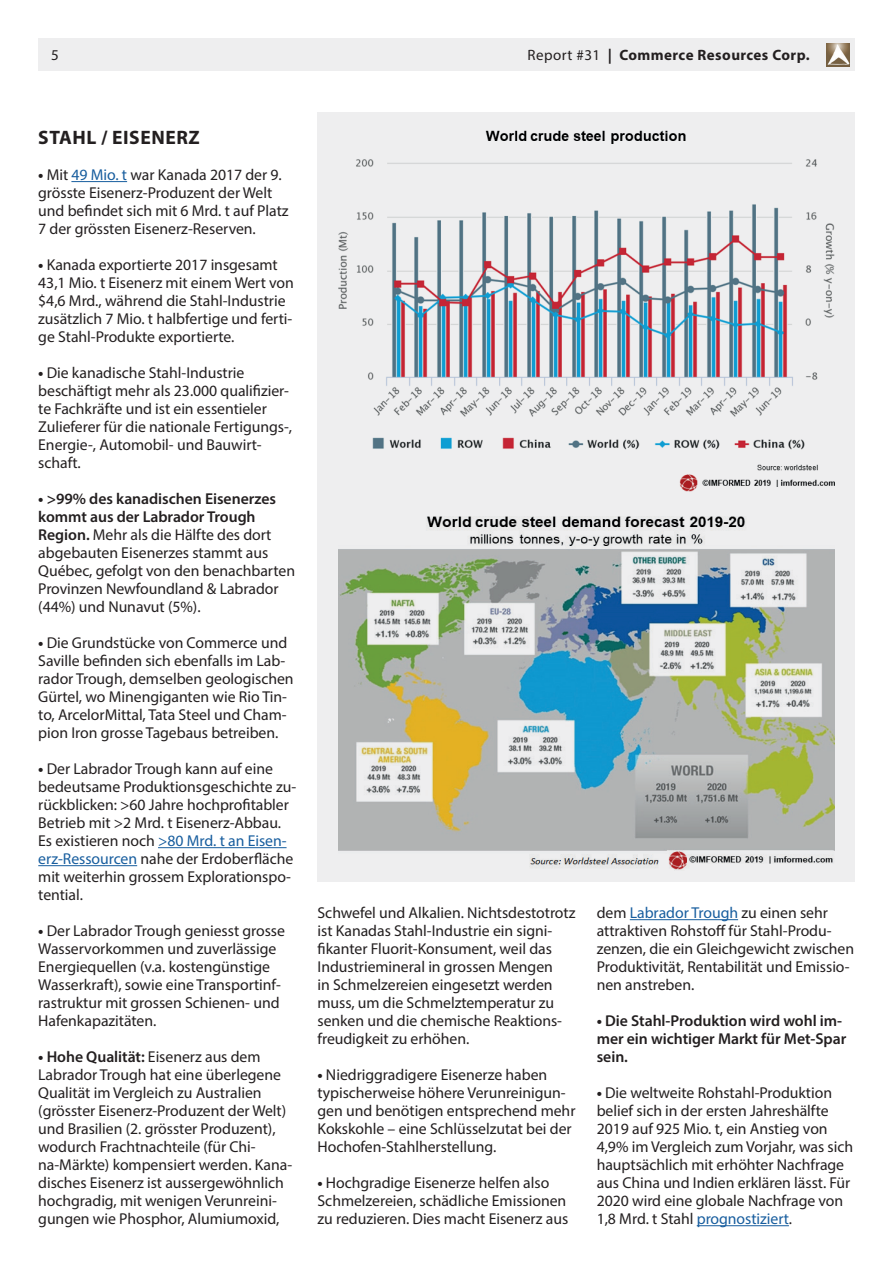
<style>
.page{position:relative;width:893px;height:1263px;background:#fff}
.page>*{position:absolute;margin:0;border:0;box-sizing:border-box;transform-origin:0 0}
.t1{font:700 19.5px "Myriad Pro";letter-spacing:.03em;color:#231f20}
.t2{font:15.75px/18px "Myriad Pro";letter-spacing:-.005em;color:#231f20}
.t3{font:600 15.75px/18px "Myriad Pro";letter-spacing:-.005em;color:#231f20}
.t4{font:700 15px "Myriad Pro";letter-spacing:.03em;color:#231f20}
.t5{font:15px "Myriad Pro";color:#231f20}
.s1{font-weight:400}
.s2{font-weight:700}
.s3{color:#175d9e}
.s4{font-weight:600}
</style>
<div class="page">
<hr style="left:71px;top:181px;width:56px;height:1px;background:#175d9e">
<hr style="left:158px;top:847px;width:129px;height:1px;background:#175d9e">
<hr style="left:38px;top:865px;width:99px;height:1px;background:#175d9e">
<hr style="left:630px;top:919px;width:108px;height:1px;background:#175d9e">
<hr style="left:697px;top:1225px;width:92px;height:1px;background:#175d9e">
<div style="left:317px;top:113px;width:538px;height:769px;background:#eeeeef"></div>
<img style="left:338px;top:130px;width:496px;height:362px">
<img style="left:338px;top:516px;width:496px;height:354px">
<div style="left:38px;top:38px;width:817px;height:33px;background:#eeeeef"></div>
<img style="left:827px;top:43px;width:22px;height:23px">
<p class="t5" style="left:51px;top:46px;width:9px">5</p>
<p class="t4" style="left:528px;top:47px;width:283px"><span class="s1">Report #31</span> | Commerce Resources Corp.</p>
<p class="t1" style="left:38px;top:127px;width:163px">STAHL / EISENERZ</p>
<p class="t2" style="left:38px;top:165px;width:252px"><span class="s2">•</span> Mit <span class="s3">49 Mio. t</span> war Kanada 2017 der 9. grösste Eisenerz-Produzent der Welt und befindet sich mit 6 Mrd. t auf Platz 7 der grössten Eisenerz-Reserven.</p>
<p class="t2" style="left:38px;top:255px;width:257px"><span class="s2">•</span> Kanada exportierte 2017 insgesamt 43,1 Mio. t Eisenerz mit einem Wert von $4,6 Mrd., während die Stahl-Industrie zusätzlich 7 Mio. t halbfertige und ferti&shy;ge Stahl-Produkte exportierte.</p>
<p class="t2" style="left:38px;top:363px;width:255px"><span class="s2">•</span> Die kanadische Stahl-Industrie beschäftigt mehr als 23.000 qualifizier&shy;te Fachkräfte und ist ein essentieler Zulieferer für die nationale Fertigungs-, Energie-, Automobil- und Bauwirt&shy;schaft.</p>
<p class="t2" style="left:38px;top:490px;width:258px"><span class="s2">•</span> <span class="s4">&gt;99% des kanadischen Eisenerzes kommt aus der Labrador Trough<br>Region.</span> Mehr als die Hälfte des dort abgebauten Eisenerzes stammt aus<br>Québec, gefolgt von den benachbarten<br>Provinzen Newfoundland &amp; Labrador (44%) und Nunavut (5%).</p>
<p class="t2" style="left:38px;top:634px;width:257px"><span class="s2">•</span> Die Grundstücke von Commerce und Saville befinden sich ebenfalls im Lab&shy;rador Trough, demselben geologischen Gürtel, wo Minengiganten wie Rio Tin&shy;to, ArcelorMittal, Tata Steel und Cham&shy;pion Iron grosse Tagebaus betreiben.</p>
<p class="t2" style="left:38px;top:760px;width:259px"><span class="s2">•</span> Der Labrador Trough kann auf eine bedeutsame Produktionsgeschichte zu&shy;rückblicken: &gt;60 Jahre hochprofitabler Betrieb mit &gt;2 Mrd. t Eisenerz-Abbau.<br>Es existieren noch <span class="s3">&gt;80 Mrd. t an Eisen&shy;erz-Ressourcen</span> nahe der Erdoberfläche mit weiterhin grossem Explorationspo&shy;tential.</p>
<p class="t2" style="left:38px;top:922px;width:248px"><span class="s2">•</span> Der Labrador Trough geniesst grosse Wasservorkommen und zuverlässige Energiequellen (v.a. kostengünstige Wasserkraft), sowie eine Transportinf&shy;rastruktur mit grossen Schienen- und Hafenkapazitäten.</p>
<p class="t2" style="left:38px;top:1048px;width:255px"><span class="s2">•</span> <span class="s4">Hohe Qualität:</span> Eisenerz aus dem Labrador Trough hat eine überlegene Qualität im Vergleich zu Australien (grösster Eisenerz-Produzent der Welt) und Brasilien (2. grösster Produzent), wodurch Frachtnachteile (für Chi&shy;na-Märkte) kompensiert werden. Kana&shy;disches Eisenerz ist aussergewöhnlich hochgradig, mit wenigen Verunreini&shy;gungen wie Phosphor, Alumiumoxid,</p>
<p class="t2" style="left:317px;top:904px;width:259px">Schwefel und Alkalien. Nichtsdestotrotz ist Kanadas Stahl-Industrie ein signi&shy;fikanter Fluorit-Konsument, weil das Industriemineral in grossen Mengen<br>in Schmelzereien eingesetzt werden muss, um die Schmelztemperatur zu senken und die chemische Reaktions&shy;freudigkeit zu erhöhen.</p>
<p class="t2" style="left:317px;top:1066px;width:259px"><span class="s2">•</span> Niedriggradigere Eisenerze haben typischerweise höhere Verunreinigun&shy;gen und benötigen entsprechend mehr Kokskohle – eine Schlüsselzutat bei der Hochofen-Stahlherstellung.</p>
<p class="t2" style="left:317px;top:1174px;width:252px"><span class="s2">•</span> Hochgradige Eisenerze helfen also<br>Schmelzereien, schädliche Emissionen zu reduzieren. Dies macht Eisenerz aus</p>
<p class="t2" style="left:597px;top:903px;width:259px">dem <span class="s3">Labrador Trough</span> zu einen sehr attraktiven Rohstoff für Stahl-Produ&shy;zenzen, die ein Gleichgewicht zwischen Produktivität, Rentabilität und Emissio&shy;nen anstreben.</p>
<p class="t3" style="left:597px;top:1011px;width:251px"><span class="s2">•</span> Die Stahl-Produktion wird wohl im&shy;mer ein wichtiger Markt für Met-Spar sein.</p>
<p class="t2" style="left:597px;top:1083px;width:258px"><span class="s2">•</span> Die weltweite Rohstahl-Produktion belief sich in der ersten Jahreshälfte 2019 auf 925 Mio. t, ein Anstieg von 4,9% im Vergleich zum Vorjahr, was sich hauptsächlich mit erhöhter Nachfrage aus China und Indien erklären lässt. Für 2020 wird eine globale Nachfrage von 1,8 Mrd. t Stahl <span class="s3">prognostiziert</span>.</p>
</div>
